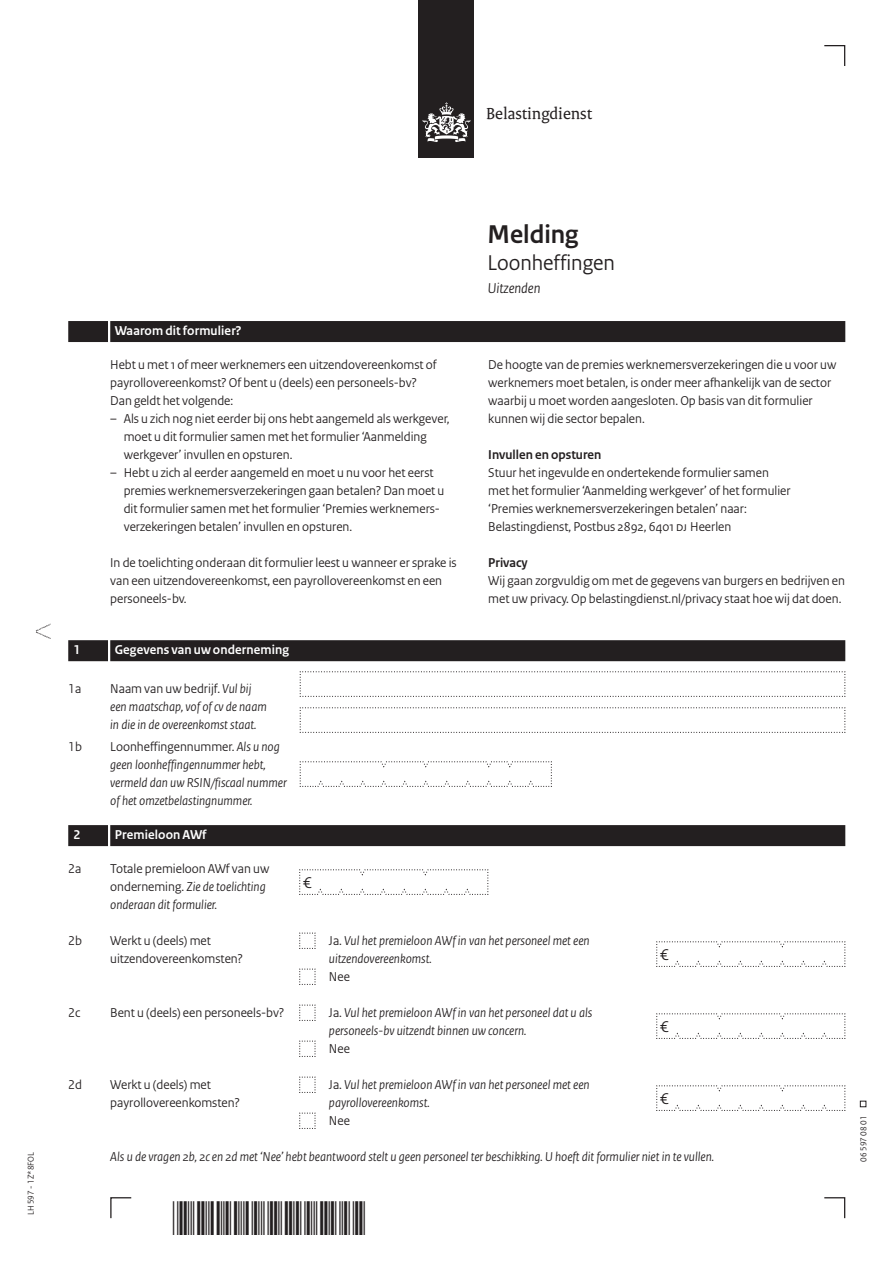
<style>
.page{position:relative;width:893px;height:1263px;background:#fff}
.page>*{position:absolute;margin:0;border:0;box-sizing:border-box;transform-origin:0 0}
.Documentnaam{font:700 27px "Rijksoverheid Sans Heading";color:#231f20}
.Belastingsoort{font:22.5px "Rijksoverheid Sans Heading";color:#231f20}
.t1{font:17.25px "Rijksoverheid Serif";color:#231f20}
.Veld{font:16.5px "Rijksoverheid Sans Heading";color:#231f20}
.Onderwerp{font:italic 15px "Rijksoverheid Sans Heading";color:#231f20}
.Gebruiksaanwijzing{font:13.5px/18px "Rijksoverheid Sans Heading";color:#231f20}
.Vraag_Nummer{font:italic 13.5px/18px "Rijksoverheid Sans Heading";color:#231f20}
.Vraag_geen_inspring{font:italic 13.5px/18px "Rijksoverheid Sans Heading";color:#231f20}
.Vraag_Nummer-2{font:13.5px/18px "Rijksoverheid Sans Heading";color:#231f20}
.Vraag{font:italic 13.5px "Rijksoverheid Sans Heading";color:#231f20}
.KOP_B_Nummer{font:700 13.5px "Rijksoverheid Sans Heading";letter-spacing:.01em;color:#fff}
.Tussenkop{font:700 13.5px "Rijksoverheid Sans Heading";color:#231f20}
.KOP_D_Nummer{font:700 13.5px "Rijksoverheid Sans Heading";letter-spacing:.01em;color:#fff}
.Vraag_geen_inspring-2{font:13.5px "Rijksoverheid Sans Heading";color:#231f20}
.t2{font:9px "Rijksoverheid Sans Heading";color:#231f20}
.s1{font-style:normal}
</style>
<div class="page">
<svg style="left:824px;top:1197px;width:22px;height:22px"></svg>
<svg style="left:110px;top:1197px;width:22px;height:22px"></svg>
<svg style="left:824px;top:45px;width:22px;height:21px"></svg>
<svg style="left:860px;top:1101px;width:6px;height:6px"></svg>
<div style="left:419px;top:0;width:55px;height:158px;background:#231f20"></div>
<svg style="left:423px;top:102px;width:47px;height:40px"></svg>
<svg style="left:36px;top:624px;width:15px;height:15px"></svg>
<div style="left:110px;top:321px;width:735px;height:21px;background:#231f20"></div>
<div style="left:68px;top:321px;width:40px;height:21px;background:#231f20"></div>
<div style="left:110px;top:640px;width:735px;height:21px;background:#231f20"></div>
<div style="left:68px;top:640px;width:40px;height:21px;background:#231f20"></div>
<div style="left:110px;top:825px;width:735px;height:21px;background:#231f20"></div>
<div style="left:68px;top:825px;width:40px;height:21px;background:#231f20"></div>
<svg style="left:299px;top:671px;width:547px;height:26px"></svg>
<svg style="left:299px;top:707px;width:547px;height:26px"></svg>
<svg style="left:299px;top:761px;width:253px;height:26px"></svg>
<svg style="left:299px;top:869px;width:190px;height:26px"></svg>
<svg style="left:299px;top:932px;width:17px;height:17px"></svg>
<svg style="left:656px;top:941px;width:190px;height:26px"></svg>
<svg style="left:299px;top:968px;width:17px;height:17px"></svg>
<svg style="left:299px;top:1004px;width:17px;height:17px"></svg>
<svg style="left:656px;top:1013px;width:190px;height:26px"></svg>
<svg style="left:299px;top:1040px;width:17px;height:17px"></svg>
<svg style="left:299px;top:1076px;width:17px;height:17px"></svg>
<svg style="left:656px;top:1085px;width:190px;height:26px"></svg>
<svg style="left:299px;top:1112px;width:17px;height:17px"></svg>
<p class="t1" style="left:486px;top:103px;width:107px">Belastingdienst</p>
<p class="t2" style="left:26px;top:1215px;width:64px;rotate:-90deg">LH 597 - 1Z*8FOL</p>
<p class="KOP_B_Nummer" style="left:115px;top:323px;width:128px">Waarom dit formulier?</p>
<p class="Gebruiksaanwijzing" style="left:110px;top:356px;width:328px">Hebt u met 1 of meer werknemers een uitzendovereenkomst of payrollovereenkomst? Of bent u (deels) een personeels-bv?<br>Dan geldt het volgende:</p>
<p class="Gebruiksaanwijzing" style="left:124px;top:410px;width:327px;text-indent:-14px">– Als u zich nog niet eerder bij ons hebt aangemeld als werkgever, moet u dit formulier samen met het formulier ‘Aanmelding werkgever’ invullen en opsturen.</p>
<p class="Gebruiksaanwijzing" style="left:124px;top:464px;width:322px;text-indent:-14px">– Hebt u zich al eerder aangemeld en moet u nu voor het eerst premies werknemersverzekeringen gaan betalen? Dan moet u dit formulier samen met het formulier ‘Premies werknemers&shy;verzekeringen betalen’ invullen en opsturen.</p>
<p class="Gebruiksaanwijzing" style="left:110px;top:554px;width:348px">In de toelichting onderaan dit formulier leest u wanneer er sprake is van een uitzendovereenkomst, een payrollovereenkomst en een personeels-bv.</p>
<p class="KOP_D_Nummer" style="left:74px;top:642px;width:8px">1</p>
<p class="KOP_D_Nummer" style="left:115px;top:642px;width:176px">Gegevens van uw onderneming</p>
<p class="Vraag_Nummer-2" style="left:68px;top:680px;width:15px">1a</p>
<p class="Vraag_Nummer" style="left:110px;top:680px;width:158px"><span class="s1">Naam van uw bedrijf.</span> Vul bij een maatschap, vof of cv de naam in die in de overeenkomst staat.</p>
<p class="Vraag_Nummer-2" style="left:68px;top:738px;width:15px">1b</p>
<p class="Vraag_Nummer" style="left:110px;top:738px;width:178px"><span class="s1">Loonheffingennummer.</span> Als u nog geen loonheffingennummer hebt, vermeld dan uw RSIN/fiscaal nummer of het omzetbelastingnummer.</p>
<p class="KOP_B_Nummer" style="left:74px;top:827px;width:8px">2</p>
<p class="KOP_B_Nummer" style="left:115px;top:827px;width:93px">Premieloon AWf</p>
<p class="Vraag_Nummer-2" style="left:68px;top:860px;width:15px">2a</p>
<p class="Vraag_Nummer" style="left:110px;top:860px;width:161px"><span class="s1">Totale premieloon AWf van uw onderneming.</span> Zie de toelichting onderaan dit formulier.</p>
<p class="Veld" style="left:303px;top:873px;width:10px">€</p>
<p class="Documentnaam" style="left:488px;top:219px;width:92px">Melding</p>
<p class="Belastingsoort" style="left:487px;top:250px;width:129px">Loonheffingen</p>
<p class="Onderwerp" style="left:488px;top:279px;width:54px">Uitzenden</p>
<p class="Gebruiksaanwijzing" style="left:488px;top:356px;width:350px">De hoogte van de premies werknemersverzekeringen die u voor uw werknemers moet betalen, is onder meer afhankelijk van de sector waarbij u moet worden aangesloten. Op basis van dit formulier kunnen wij die sector bepalen.</p>
<p class="Tussenkop" style="left:488px;top:447px;width:115px">Invullen en opsturen</p>
<p class="Gebruiksaanwijzing" style="left:488px;top:464px;width:304px">Stuur het ingevulde en ondertekende formulier samen met het formulier ‘Aanmelding werkgever’ of het formulier ‘Premies werknemersverzekeringen betalen’ naar:</p>
<p class="Gebruiksaanwijzing" style="left:488px;top:518px;width:244px">Belastingdienst, Postbus 2892, 6401 DJ Heerlen</p>
<p class="Tussenkop" style="left:488px;top:555px;width:41px">Privacy</p>
<p class="Gebruiksaanwijzing" style="left:488px;top:572px;width:358px">Wij gaan zorgvuldig om met de gegevens van burgers en bedrijven en met uw privacy. Op belastingdienst.nl/privacy staat hoe wij dat doen.</p>
<p class="Vraag_Nummer-2" style="left:68px;top:932px;width:15px">2b</p>
<p class="Vraag_Nummer-2" style="left:110px;top:932px;width:134px">Werkt u (deels) met uitzendovereenkomsten?</p>
<p class="Vraag_geen_inspring" style="left:329px;top:932px;width:262px"><span class="s1">Ja.</span> Vul het premieloon AWf in van het personeel met een uitzendovereenkomst.</p>
<p class="Vraag_geen_inspring-2" style="left:329px;top:969px;width:22px">Nee</p>
<p class="Vraag_Nummer-2" style="left:68px;top:1004px;width:14px">2c</p>
<p class="Vraag_Nummer-2" style="left:110px;top:1004px;width:175px">Bent u (deels) een personeels-bv?</p>
<p class="Vraag_geen_inspring" style="left:329px;top:1004px;width:265px"><span class="s1">Ja.</span> Vul het premieloon AWf in van het personeel dat u als personeels-bv uitzendt binnen uw concern.</p>
<p class="Vraag_geen_inspring-2" style="left:329px;top:1041px;width:22px">Nee</p>
<p class="Vraag_Nummer-2" style="left:68px;top:1076px;width:15px">2d</p>
<p class="Vraag_Nummer-2" style="left:110px;top:1076px;width:131px">Werkt u (deels) met payrollovereenkomsten?</p>
<p class="Vraag_geen_inspring" style="left:329px;top:1076px;width:262px"><span class="s1">Ja.</span> Vul het premieloon AWf in van het personeel met een payrollovereenkomst.</p>
<p class="Veld" style="left:660px;top:945px;width:10px">€</p>
<p class="Veld" style="left:660px;top:1017px;width:10px">€</p>
<p class="Veld" style="left:660px;top:1089px;width:10px">€</p>
<p class="Vraag_geen_inspring-2" style="left:329px;top:1113px;width:22px">Nee</p>
<p class="Vraag" style="left:110px;top:1149px;width:605px">Als u de vragen 2b, 2c en 2d met ‘Nee’ hebt beantwoord stelt u geen personeel ter beschikking. U hoeft dit formulier niet in te vullen.</p>
<p class="t2" style="left:858px;top:1161px;width:47px;rotate:-90deg">06 597 08 01</p>
</div>
